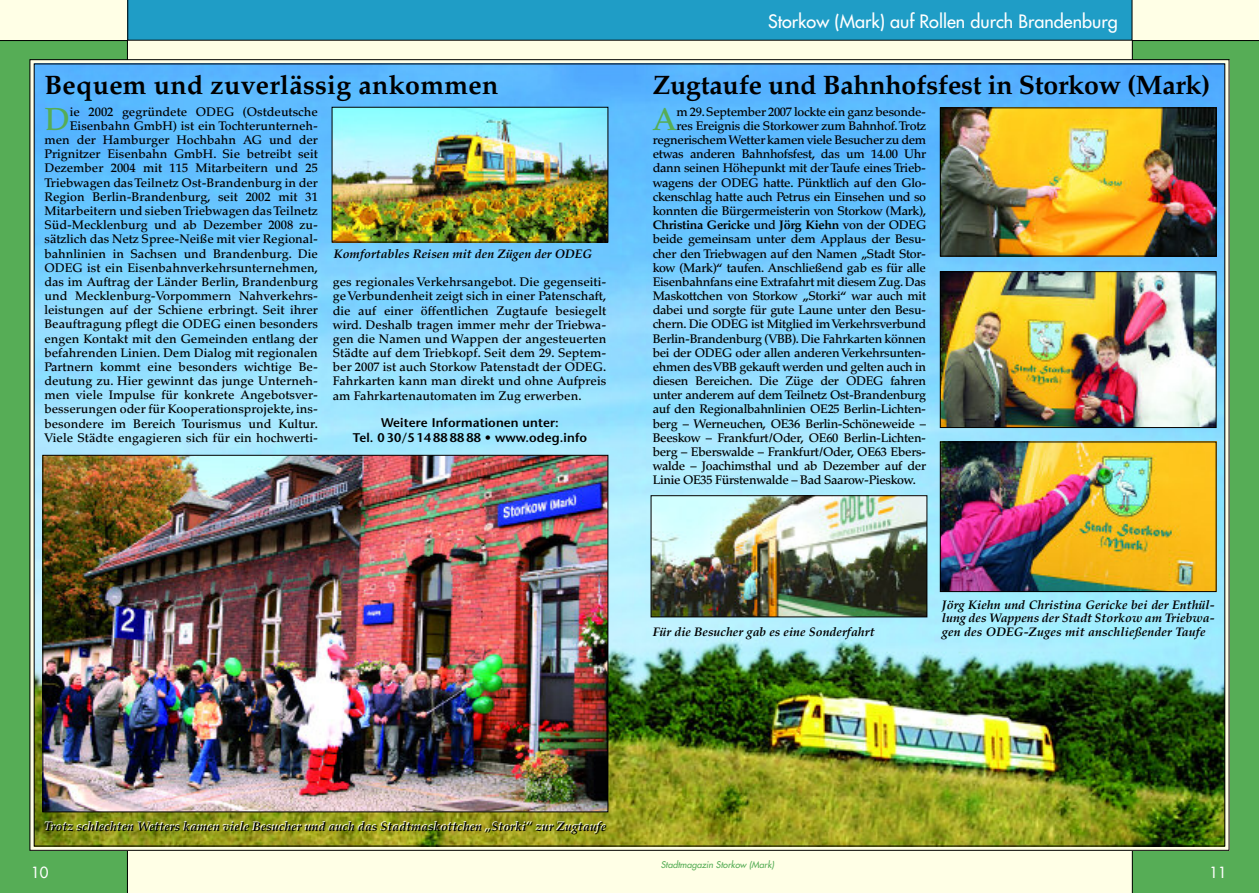
<style>
.page{position:relative;width:1259px;height:893px;background:#fff}
.page>*{position:absolute;margin:0;border:0;box-sizing:border-box;transform-origin:0 0}
.t1{font:500 31.8px "Palatino";color:#56ad56}
.t2{font:700 26.7px "Palatino";letter-spacing:-.01em;color:#000}
.t3{font:700 26.7px "Palatino";letter-spacing:.01em;color:#000}
.t4{font:18px "Futura";color:#fff}
.t5{font:15px "Futura";color:#fff}
.t6{font:600 12.6px/14.5px "Stone Sans";letter-spacing:.01em;color:#000;text-align:center}
.t7{font:500 12.45px/14.1px "Palatino";letter-spacing:-.025em;color:#000;text-align:justify}
.t8{font:500 12.45px/14.1px "Palatino";color:#000;text-align:right}
.t9{font:italic 700 12.45px/13.8px "Palatino";color:#000}
.t10{font:italic 700 12.45px "Palatino";color:#fff}
.t11{font:700 12.45px "Palatino";letter-spacing:-.025em;color:#000}
.t12{font:italic 9px "Futura";color:#56ad56}
.s1{font-weight:500}
</style>
<div class="page">
<div style="left:0;top:0;width:642px;height:893px;background:#ffffe6"></div>
<div style="left:617px;top:0;width:642px;height:893px;background:#ffffe6"></div>
<div style="left:128px;top:0;width:1004px;height:40px;background:#1f9dc6"></div>
<svg style="left:1132px;top:40px;width:127px;height:853px;background:#4d9553"></svg>
<svg style="left:0;top:40px;width:128px;height:853px;background:#4e984e"></svg>
<img style="left:36px;top:66px;width:1187px;height:778px">
<img style="left:45px;top:457px;width:561px;height:353px">
<img style="left:334px;top:109px;width:272px;height:131px">
<img style="left:942px;top:110px;width:272px;height:144px">
<div style="left:940px;top:108px;width:276px;height:148px;border:1px solid #000"></div>
<img style="left:942px;top:444px;width:272px;height:146px">
<div style="left:940px;top:442px;width:276px;height:150px;border:1px solid #000"></div>
<img style="left:942px;top:273px;width:272px;height:153px">
<div style="left:940px;top:271px;width:276px;height:157px;border:1px solid #000"></div>
<img style="left:653px;top:497px;width:272px;height:118px">
<div style="left:651px;top:495px;width:276px;height:122px;border:1px solid #000"></div>
<h2 class="t3" style="left:44px;top:74px;width:455px">Bequem und zuverlässig ankommen</h2>
<p class="t8" style="left:44px;top:106px;width:275px">ie 2002 gegründete ODEG (Ostdeutsche Eisenbahn GmbH) ist ein Tochterunterneh&shy;men der Hamburger Hochbahn AG und der Prignitzer Eisenbahn GmbH. Sie betreibt seit Dezember 2004 mit 115 Mitarbeitern und 25<br>Triebwagen das Teilnetz Ost-Brandenburg in der Region Berlin-Brandenburg, seit 2002 mit 31<br>Mitarbeitern und sieben Triebwagen das Teilnetz Süd-Mecklenburg und ab Dezember 2008 zu&shy;sätzlich das Netz Spree-Neiße mit vier Regional&shy;bahnlinien in Sachsen und Brandenburg. Die ODEG ist ein Eisenbahnverkehrsunternehmen, das im Auftrag der Länder Berlin, Brandenburg und Mecklenburg-Vorpommern Nahverkehrs&shy;leistungen auf der Schiene erbringt. Seit ihrer Beauftragung pflegt die ODEG einen besonders engen Kontakt mit den Gemeinden entlang der befahrenden Linien. Dem Dialog mit regionalen Partnern kommt eine besonders wichtige Be&shy;deutung zu. Hier gewinnt das junge Unterneh&shy;men viele Impulse für konkrete Angebotsver&shy;besserungen oder für Kooperationsprojekte, ins&shy;besondere im Bereich Tourismus und Kultur.<br>Viele Städte engagieren sich für ein hochwerti-</p>
<h1 class="t1" style="left:44px;top:107px;width:27px">D</h1>
<p class="t9" style="left:334px;top:248px;width:260px">Komfortables Reisen mit den Zügen der ODEG</p>
<p class="t7" style="left:333px;top:276px;width:275px">ges regionales Verkehrsangebot. Die gegenseiti&shy;ge Verbundenheit zeigt sich in einer Patenschaft, die auf einer öffentlichen Zugtaufe besiegelt wird. Deshalb tragen immer mehr der Triebwa&shy;gen die Namen und Wappen der angesteuerten Städte auf dem Triebkopf. Seit dem 29. Septem&shy;ber 2007 ist auch Storkow Patenstadt der ODEG.<br>Fahrkarten kann man direkt und ohne Aufpreis am Fahrkartenautomaten im Zug erwerben.</p>
<p class="t6" style="left:353px;top:417px;width:236px">Weitere Informationen unter:<br>Tel. 0 30/5 14 88 88 88 • www.odeg.info</p>
<h3 class="t4" style="left:768px;top:14px;width:351px">Storkow (Mark) auf Rollen durch Brandenburg</h3>
<h2 class="t2" style="left:653px;top:74px;width:559px">Zugtaufe und Bahnhofsfest in Storkow (Mark)</h2>
<h1 class="t1" style="left:653px;top:107px;width:26px">A</h1>
<p class="t7" style="left:676px;top:106px;width:251px">m 29.September 2007 lockte ein ganz besonde-</p>
<p class="t7" style="left:676px;top:120px;width:251px">res Ereignis die Storkower zum Bahnhof.Trotz</p>
<p class="t7" style="left:653px;top:134px;width:275px">regnerischem Wetter kamen viele Besucher zu dem</p>
<p class="t7" style="left:653px;top:148px;width:275px">etwas anderen Bahnhofsfest, das um 14.00 Uhr</p>
<p class="t7" style="left:653px;top:162px;width:275px">dann seinen Höhepunkt mit der Taufe eines Trieb-</p>
<p class="t7" style="left:653px;top:177px;width:275px">wagens der ODEG hatte. Pünktlich auf den Glo-</p>
<p class="t7" style="left:653px;top:191px;width:275px">ckenschlag hatte auch Petrus ein Einsehen und so</p>
<p class="t7" style="left:653px;top:205px;width:275px">konnten die Bürgermeisterin von Storkow (Mark),</p>
<p class="t11" style="left:653px;top:220px;width:275px">Christina Gericke <span class="s1">und</span> Jörg Kiehn <span class="s1">von der ODEG</span></p>
<p class="t7" style="left:653px;top:233px;width:275px">beide gemeinsam unter dem Applaus der Besu-</p>
<p class="t7" style="left:653px;top:248px;width:275px">cher den Triebwagen auf den Namen „Stadt Stor-</p>
<p class="t7" style="left:653px;top:262px;width:275px">kow (Mark)“ taufen. Anschließend gab es für alle</p>
<p class="t7" style="left:653px;top:276px;width:275px">Eisenbahnfans eine Extrafahrt mit diesem Zug.Das</p>
<p class="t7" style="left:653px;top:290px;width:275px">Maskottchen von Storkow „Storki“ war auch mit</p>
<p class="t7" style="left:653px;top:304px;width:275px">dabei und sorgte für gute Laune unter den Besu-</p>
<p class="t7" style="left:653px;top:318px;width:275px">chern. Die ODEG ist Mitglied im Verkehrsverbund</p>
<p class="t7" style="left:653px;top:333px;width:275px">Berlin-Brandenburg (VBB). Die Fahrkarten können</p>
<p class="t7" style="left:653px;top:347px;width:275px">bei der ODEG oder allen anderen Verkehrsunten-</p>
<p class="t7" style="left:653px;top:361px;width:275px">ehmen des VBB gekauft werden und gelten auch in</p>
<p class="t7" style="left:653px;top:375px;width:275px">diesen Bereichen. Die Züge der ODEG fahren</p>
<p class="t7" style="left:653px;top:389px;width:275px">unter anderem auf dem Teilnetz Ost-Brandenburg</p>
<p class="t7" style="left:653px;top:403px;width:275px">auf den Regionalbahnlinien OE25 Berlin-Lichten-</p>
<p class="t7" style="left:653px;top:418px;width:275px">berg – Werneuchen, OE36 Berlin-Schöneweide –</p>
<p class="t7" style="left:653px;top:432px;width:275px">Beeskow – Frankfurt/Oder, OE60 Berlin-Lichten-</p>
<p class="t7" style="left:653px;top:446px;width:275px">berg – Eberswalde – Frankfurt/Oder, OE63 Ebers-</p>
<p class="t7" style="left:653px;top:460px;width:275px">walde – Joachimsthal und ab Dezember auf der</p>
<p class="t7" style="left:653px;top:474px;width:264px">Linie OE35 Fürstenwalde – Bad Saarow-Pieskow.</p>
<p class="t9" style="left:942px;top:599px;width:274px">Jörg Kiehn und Christina Gericke bei der Enthül&shy;lung des Wappens der Stadt Storkow am Triebwa-</p>
<p class="t9" style="left:653px;top:626px;width:223px">Für die Besucher gab es eine Sonderfahrt</p>
<p class="t9" style="left:942px;top:627px;width:265px">gen des ODEG-Zuges mit anschließender Taufe</p>
<p class="t10" style="left:44px;top:821px;width:563px">Trotz schlechten Wetters kamen viele Besucher und auch das Stadtmaskottchen „Storki“ zur Zugtaufe</p>
<p class="t5" style="left:31px;top:866px;width:19px">10</p>
<p class="t12" style="left:661px;top:860px;width:115px">Stadtmagazin Storkow (Mark)</p>
<p class="t5" style="left:1209px;top:866px;width:19px">11</p>
</div>
